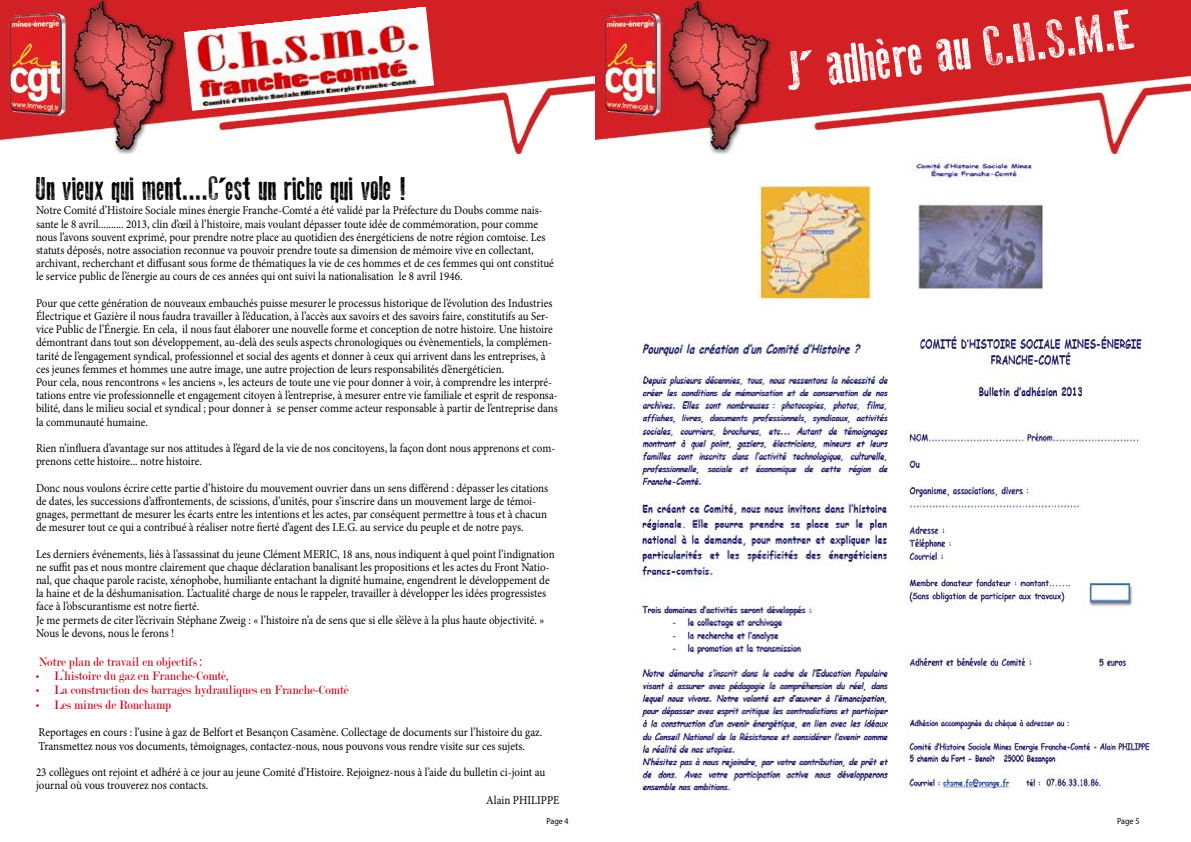
<style>
.page{position:relative;width:1191px;height:842px;background:#fff}
.page>*{position:absolute;margin:0;border:0;box-sizing:border-box;transform-origin:0 0}
.t1{font:55px "Old Press";color:#fff}
.t2{font:33px "Old Press";color:#000;scale:.91 1}
.t3{font:13.2px "Modern";color:#d3031b;scale:.91 1}
.t4{font:12.1px/13.2px "Minion Pro";color:#000;scale:.91 1}
.t5{font:8.8px "Myriad Pro";color:#000;scale:.91 1}
</style>
<div class="page">
<img style="left:0;top:0;width:1191px;height:153px">
<img style="left:631px;top:342px;width:257px;height:449px">
<img style="left:906px;top:333px;width:248px;height:457px">
<img style="left:758px;top:157px;width:285px;height:144px">
<img style="left:184px;top:6px;width:250px;height:105px">
<h2 class="t2" style="left:36px;top:170px;width:409px">Un vieux qui ment....C’est un riche qui vole !</h2>
<p class="t4" style="left:36px;top:204px;width:570px">Notre Comité d’Histoire Sociale mines énergie Franche-Comté a été validé par la Préfecture du Doubs comme nais&shy;sante le 8 avril.......... 2013, clin d’œil à l’histoire, mais voulant dépasser toute idée de commémoration, pour comme nous l’avons souvent exprimé, pour prendre notre place au quotidien des énergéticiens de notre région comtoise. Les statuts déposés, notre association reconnue va pouvoir prendre toute sa dimension de mémoire vive en collectant, archivant, recherchant et diffusant sous forme de thématiques la vie de ces hommes et de ces femmes qui ont constitué le service public de l’énergie au cours de ces années qui ont suivi la nationalisation le 8 avril 1946.</p>
<p class="t4" style="left:36px;top:296px;width:575px">Pour que cette génération de nouveaux embauchés puisse mesurer le processus historique de l’évolution des Industries Électrique et Gazière il nous faudra travailler à l’éducation, à l’accès aux savoirs et des savoirs faire, constitutifs au Ser&shy;vice Public de l’Énergie. En cela, il nous faut élaborer une nouvelle forme et conception de notre histoire. Une histoire démontrant dans tout son développement, au-delà des seuls aspects chronologiques ou évènementiels, la complémen&shy;tarité de l’engagement syndical, professionnel et social des agents et donner à ceux qui arrivent dans les entreprises, à ces jeunes femmes et hommes une autre image, une autre projection de leurs responsabilités d’énergéticien.<br>Pour cela, nous rencontrons « les anciens », les acteurs de toute une vie pour donner à voir, à comprendre les interpré&shy;tations entre vie professionnelle et engagement citoyen à l’entreprise, à mesurer entre vie familiale et esprit de responsa&shy;bilité, dans le milieu social et syndical ; pour donner à se penser comme acteur responsable à partir de l’entreprise dans la communauté humaine.</p>
<p class="t4" style="left:36px;top:442px;width:572px">Rien n’influera d’avantage sur nos attitudes à l’égard de la vie de nos concitoyens, la façon dont nous apprenons et com&shy;prenons cette histoire... notre histoire.</p>
<p class="t4" style="left:36px;top:481px;width:564px">Donc nous voulons écrire cette partie d’histoire du mouvement ouvrier dans un sens différend : dépasser les citations de dates, les successions d’affrontements, de scissions, d’unités, pour s’inscrire dans un mouvement large de témoi&shy;gnages, permettant de mesurer les écarts entre les intentions et les actes, par conséquent permettre à tous et à chacun de mesurer tout ce qui a contribué à réaliser notre fierté d’agent des I.E.G. au service du peuple et de notre pays.</p>
<p class="t4" style="left:36px;top:547px;width:571px">Les derniers événements, liés à l’assassinat du jeune Clément MERIC, 18 ans, nous indiquent à quel point l’indignation ne suffit pas et nous montre clairement que chaque déclaration banalisant les propositions et les actes du Front Natio&shy;nal, que chaque parole raciste, xénophobe, humiliante entachant la dignité humaine, engendrent le développement de la haine et de la déshumanisation. L’actualité charge de nous le rappeler, travailler à développer les idées progressistes face à l’obscurantisme est notre fierté.<br>Je me permets de citer l’écrivain Stéphane Zweig : « l’histoire n’a de sens que si elle s’élève à la plus haute objectivité. » Nous le devons, nous le ferons !</p>
<p class="t3" style="left:39px;top:655px;width:181px">Notre plan de travail en objectifs :</p>
<p class="t3" style="left:36px;top:669px;width:213px">• L’histoire du gaz en Franche-Comté,</p>
<p class="t3" style="left:36px;top:684px;width:345px">• La construction des barrages hydrauliques en Franche-Comté</p>
<p class="t3" style="left:36px;top:698px;width:150px">• Les mines de Ronchamp</p>
<p class="t4" style="left:38px;top:726px;width:555px">Reportages en cours : l’usine à gaz de Belfort et Besançon Casamène. Collectage de documents sur l’histoire du gaz.<br>Transmettez nous vos documents, témoignages, contactez-nous, nous pouvons vous rendre visite sur ces sujets.</p>
<p class="t4" style="left:36px;top:766px;width:561px">23 collègues ont rejoint et adhéré à ce jour au jeune Comité d’Histoire. Rejoignez-nous à l’aide du bulletin ci-joint au journal où vous trouverez nos contacts.</p>
<p class="t4" style="left:486px;top:793px;width:82px">Alain PHILIPPE</p>
<h1 class="t1" style="left:782px;top:41px;width:352px;rotate:-7deg">J’ adhère au C.H.S.M.E</h1>
<p class="t5" style="left:546px;top:815px;width:26px">Page 4</p>
<p class="t5" style="left:1117px;top:815px;width:26px">Page 5</p>
</div>
